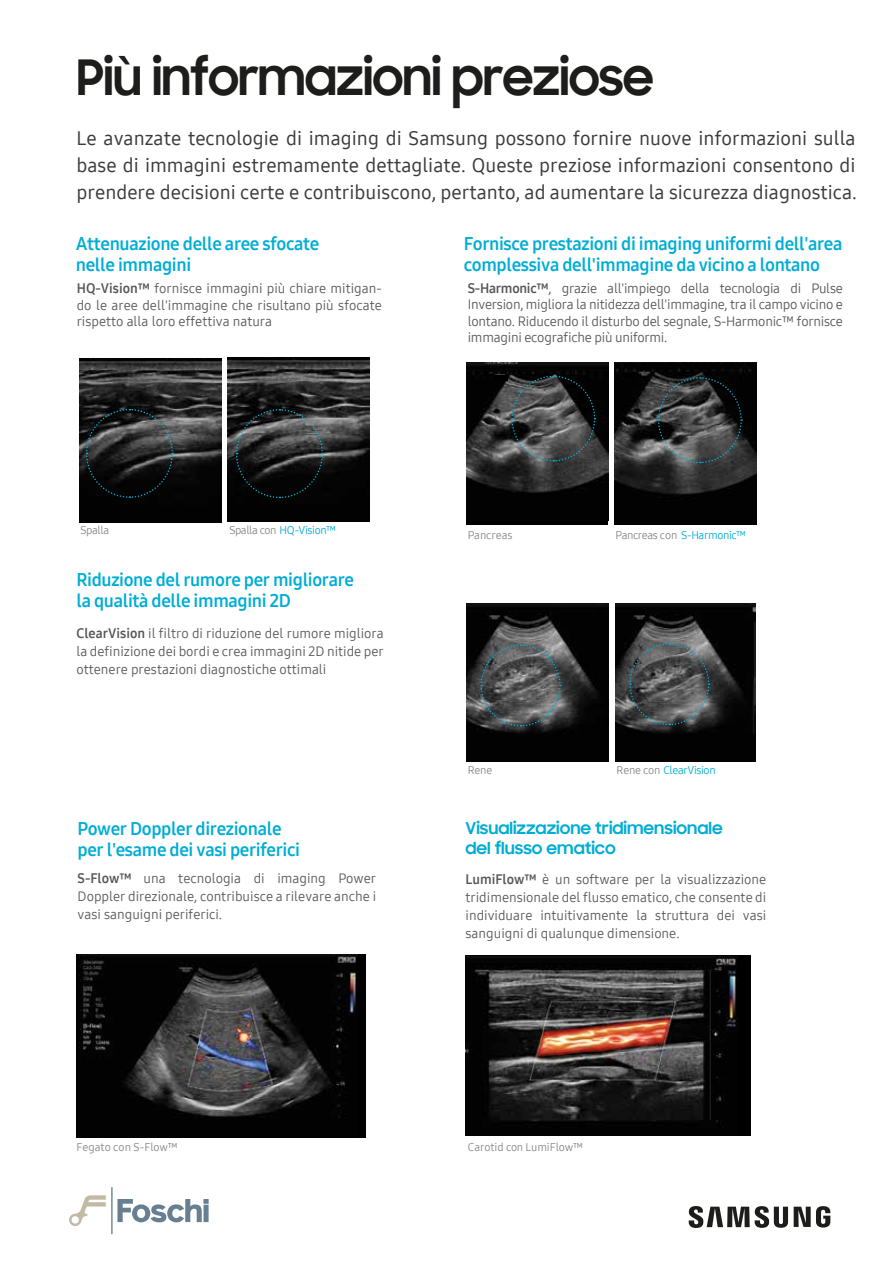
<style>
.page{position:relative;width:893px;height:1263px;background:#fff}
.page>*{position:absolute;margin:0;border:0;box-sizing:border-box;transform-origin:0 0}
.t1{font:700 49.5px "Samsung Sharp Sans";letter-spacing:-.02em;color:#1d1d1b}
.t2{font:19.5px/27px "Samsung One 500";color:#3c3c3b;text-align:justify}
.t3{font:18px/21.6px "Samsung One 700";letter-spacing:-.02em;color:#00add5}
.t4{font:700 16.5px/19.8px "Samsung Sharp Sans";color:#00add5}
.t5{font:13.5px/18px "Samsung One 400";color:#575756;text-align:justify}
.t6{font:11.25px "Samsung One 400";letter-spacing:-.01em;color:#878787}
.t7{font:11.25px "Samsung One 400";letter-spacing:-.035em;color:#00add5}
.t8{font:11.25px "Samsung One 400";letter-spacing:-.035em;color:#878787}
.s1{font-family:"Samsung One 700"}
.s2{color:#878787}
.s3{color:#00add5}
</style>
<div class="page">
<img style="left:466px;top:604px;width:142px;height:157px">
<div style="left:491px;top:610px;width:12px;height:5px;background:#000"></div>
<img style="left:615px;top:604px;width:140px;height:157px">
<svg style="left:628px;top:642px;width:82px;height:84px;background:#575b5c"></svg>
<div style="left:466px;top:364px;width:142px;height:161px;background:#000"></div>
<img style="left:466px;top:363px;width:142px;height:130px">
<svg style="left:614px;top:364px;width:143px;height:161px"></svg>
<img style="left:615px;top:363px;width:141px;height:161px">
<svg style="left:657px;top:376px;width:86px;height:88px;background:#3c4040"></svg>
<div style="left:624px;top:373px;width:11px;height:5px;background:#000"></div>
<div style="left:493px;top:375px;width:15px;height:6px;background:#000"></div>
<img style="left:79px;top:358px;width:142px;height:164px">
<img style="left:227px;top:358px;width:142px;height:164px">
<svg style="left:235px;top:408px;width:89px;height:91px;background:#282c2c"></svg>
<div style="left:77px;top:954px;width:289px;height:183px;background:#000"></div>
<img style="left:80px;top:955px;width:277px;height:163px">
<div style="left:466px;top:955px;width:285px;height:181px;background:#000"></div>
<img style="left:466px;top:956px;width:271px;height:167px">
<div style="left:633px;top:610px;width:12px;height:5px;background:#000"></div>
<svg style="left:85px;top:408px;width:89px;height:91px;background:#232727"></svg>
<svg style="left:510px;top:375px;width:86px;height:87px"></svg>
<svg style="left:480px;top:644px;width:81px;height:83px;background:#595c5d"></svg>
<svg style="left:69px;top:1195px;width:37px;height:31px"></svg>
<svg style="left:117px;top:1199px;width:92px;height:23px"></svg>
<hr style="left:111px;top:1187px;width:2px;height:47px;background:#687f91">
<svg style="left:689px;top:1206px;width:141px;height:22px"></svg>
<h1 class="t1" style="left:77px;top:41px;width:579px">Più informazioni preziose</h1>
<p class="t2" style="left:77px;top:125px;width:782px">Le avanzate tecnologie di imaging di Samsung possono fornire nuove informazioni sulla base di immagini estremamente dettagliate. Queste preziose informazioni consentono di prendere decisioni certe e contribuiscono, pertanto, ad aumentare la sicurezza diagnostica.</p>
<h3 class="t3" style="left:76px;top:232px;width:245px">Attenuazione delle aree sfocate nelle immagini</h3>
<p class="t5" style="left:77px;top:280px;width:307px;line-height:16.5px"><span class="s1">HQ-Vision™</span> fornisce immagini più chiare mitigan&shy;do le aree dell'immagine che risultano più sfocate rispetto alla loro effettiva natura</p>
<h3 class="t3" style="left:464px;top:232px;width:380px">Fornisce prestazioni di imaging uniformi dell'area complessiva dell'immagine da vicino a lontano</h3>
<p class="t5" style="left:468px;top:280px;width:377px;line-height:16.2px"><span class="s1">S-Harmonic™</span>, grazie all'impiego della tecnologia di Pulse Inversion, migliora la nitidezza dell'immagine, tra il campo vicino e lontano. Riducendo il disturbo del segnale, S-Harmonic™ fornisce immagini ecografiche più uniformi.</p>
<p class="t6" style="left:81px;top:522px;width:30px">Spalla</p>
<p class="t7" style="left:229px;top:522px;width:108px"><span class="s2">Spalla con</span> HQ-Vision™</p>
<p class="t8" style="left:615px;top:528px;width:132px">Pancreas con <span class="s3">S-Harmonic™</span></p>
<p class="t6" style="left:468px;top:527px;width:46px">Pancreas</p>
<h3 class="t3" style="left:76px;top:568px;width:279px">Riduzione del rumore per migliorare la qualità delle immagini 2D</h3>
<p class="t5" style="left:76px;top:624px;width:309px"><span class="s1">ClearVision</span> il filtro di riduzione del rumore migliora la definizione dei bordi e crea immagini 2D nitide per ottenere prestazioni diagnostiche ottimali</p>
<h3 class="t3" style="left:78px;top:817px;width:224px">Power Doppler direzionale per l'esame dei vasi periferici</h3>
<p class="t5" style="left:78px;top:869px;width:300px"><span class="s1">S-Flow™</span> una tecnologia di imaging Power Doppler direzionale, contribuisce a rilevare anche i vasi sanguigni periferici.</p>
<p class="t6" style="left:468px;top:762px;width:26px">Rene</p>
<p class="t7" style="left:617px;top:762px;width:101px"><span class="s2">Rene con</span> ClearVision</p>
<p class="t4" style="left:466px;top:817px;width:259px">Visualizzazione tridimensionale del flusso ematico</p>
<p class="t5" style="left:466px;top:870px;width:302px"><span class="s1">LumiFlow™</span> è un software per la visualizzazione tridimensionale del flusso ematico, che consente di individuare intuitivamente la struttura dei vasi sanguigni di qualunque dimensione.</p>
<p class="t6" style="left:77px;top:1139px;width:103px">Fegato con S-Flow™</p>
<p class="t6" style="left:468px;top:1139px;width:117px">Carotid con LumiFlow™</p>
</div>
